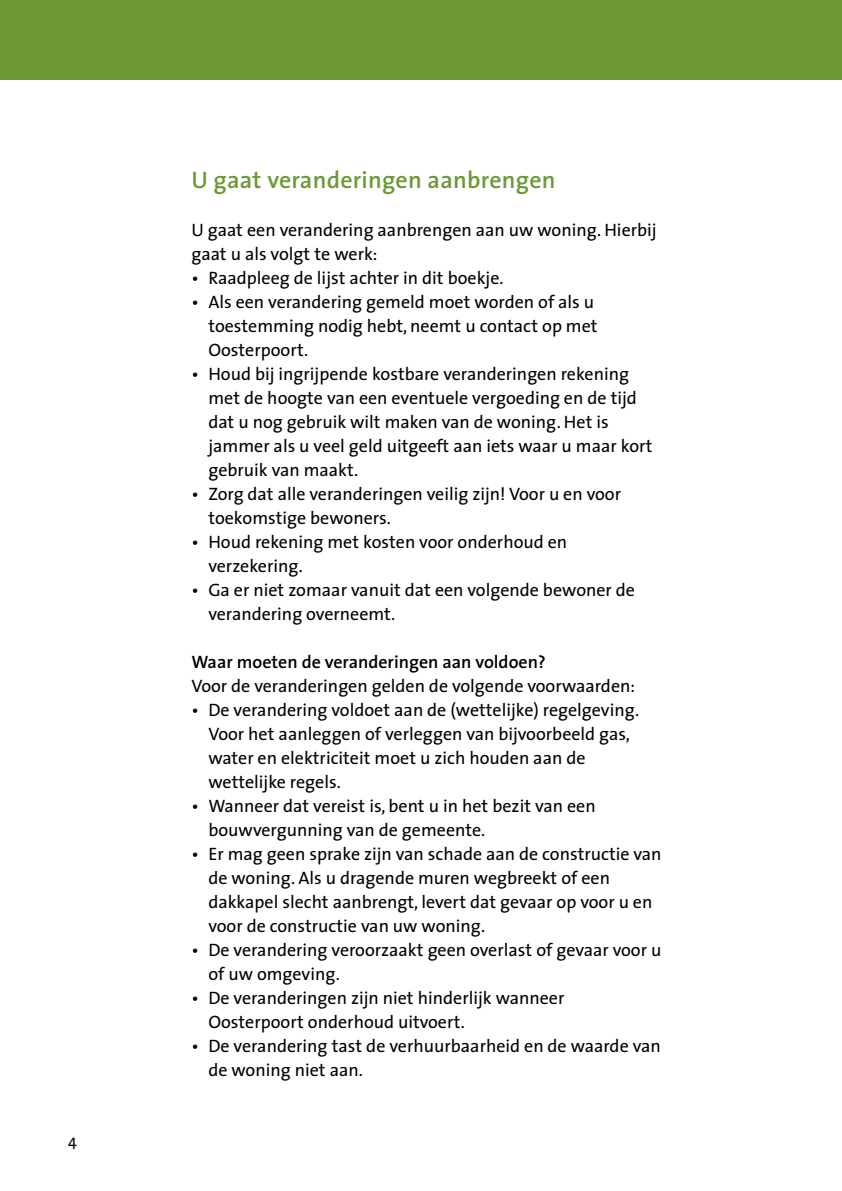
<style>
.page{position:relative;width:842px;height:1191px;background:#fff}
.page>*{position:absolute;margin:0;border:0;box-sizing:border-box;transform-origin:0 0}
.t1{font:600 24px "The Sans";letter-spacing:.01em;color:#6d9936}
.t2{font:18px/24px "The Sans";color:#000}
.t3{font:600 18px "The Sans";color:#000}
.t4{font:16px "The Sans";color:#000}
</style>
<div class="page">
<div style="left:0;top:0;width:842px;height:79px;background:#6d9936"></div>
<p class="t4" style="left:68px;top:1127px;width:10px">4</p>
<h1 class="t1" style="left:191px;top:160px;width:366px">U gaat veranderingen aanbrengen</h1>
<p class="t2" style="left:191px;top:217px;width:467px">U gaat een verandering aanbrengen aan uw woning. Hierbij gaat u als volgt te werk:</p>
<p class="t2" style="left:191px;top:265px;width:314px">• Raadpleeg de lijst achter in dit boekje.</p>
<p class="t2" style="left:208px;top:289px;width:391px;text-indent:-17px">• Als een verandering gemeld moet worden of als u toestemming nodig hebt, neemt u contact op met<br>Oosterpoort.</p>
<p class="t2" style="left:208px;top:361px;width:446px;text-indent:-17px">• Houd bij ingrijpende kostbare veranderingen rekening met de hoogte van een eventuele vergoeding en de tijd dat u nog gebruik wilt maken van de woning. Het is jammer als u veel geld uitgeeft aan iets waar u maar kort gebruik van maakt.</p>
<p class="t2" style="left:208px;top:481px;width:414px;text-indent:-17px">• Zorg dat alle veranderingen veilig zijn! Voor u en voor toekomstige bewoners.</p>
<p class="t2" style="left:208px;top:529px;width:360px;text-indent:-17px">• Houd rekening met kosten voor onderhoud en verzekering.</p>
<p class="t2" style="left:208px;top:577px;width:428px;text-indent:-17px">• Ga er niet zomaar vanuit dat een volgende bewoner de verandering overneemt.</p>
<p class="t3" style="left:191px;top:647px;width:356px">Waar moeten de veranderingen aan voldoen?</p>
<p class="t2" style="left:191px;top:673px;width:445px">Voor de veranderingen gelden de volgende voorwaarden:</p>
<p class="t2" style="left:208px;top:697px;width:432px;text-indent:-17px">• De verandering voldoet aan de (wettelijke) regelgeving.<br>Voor het aanleggen of verleggen van bijvoorbeeld gas, water en elektriciteit moet u zich houden aan de wettelijke regels.</p>
<p class="t2" style="left:208px;top:793px;width:389px;text-indent:-17px">• Wanneer dat vereist is, bent u in het bezit van een bouwvergunning van de gemeente.</p>
<p class="t2" style="left:208px;top:841px;width:455px;text-indent:-17px">• Er mag geen sprake zijn van schade aan de constructie van de woning. Als u dragende muren wegbreekt of een dakkapel slecht aanbrengt, levert dat gevaar op voor u en voor de constructie van uw woning.</p>
<p class="t2" style="left:208px;top:937px;width:455px;text-indent:-17px">• De verandering veroorzaakt geen overlast of gevaar voor u of uw omgeving.</p>
<p class="t2" style="left:208px;top:985px;width:358px;text-indent:-17px">• De veranderingen zijn niet hinderlijk wanneer<br>Oosterpoort onderhoud uitvoert.</p>
<p class="t2" style="left:208px;top:1033px;width:454px;text-indent:-17px">• De verandering tast de verhuurbaarheid en de waarde van de woning niet aan.</p>
</div>
